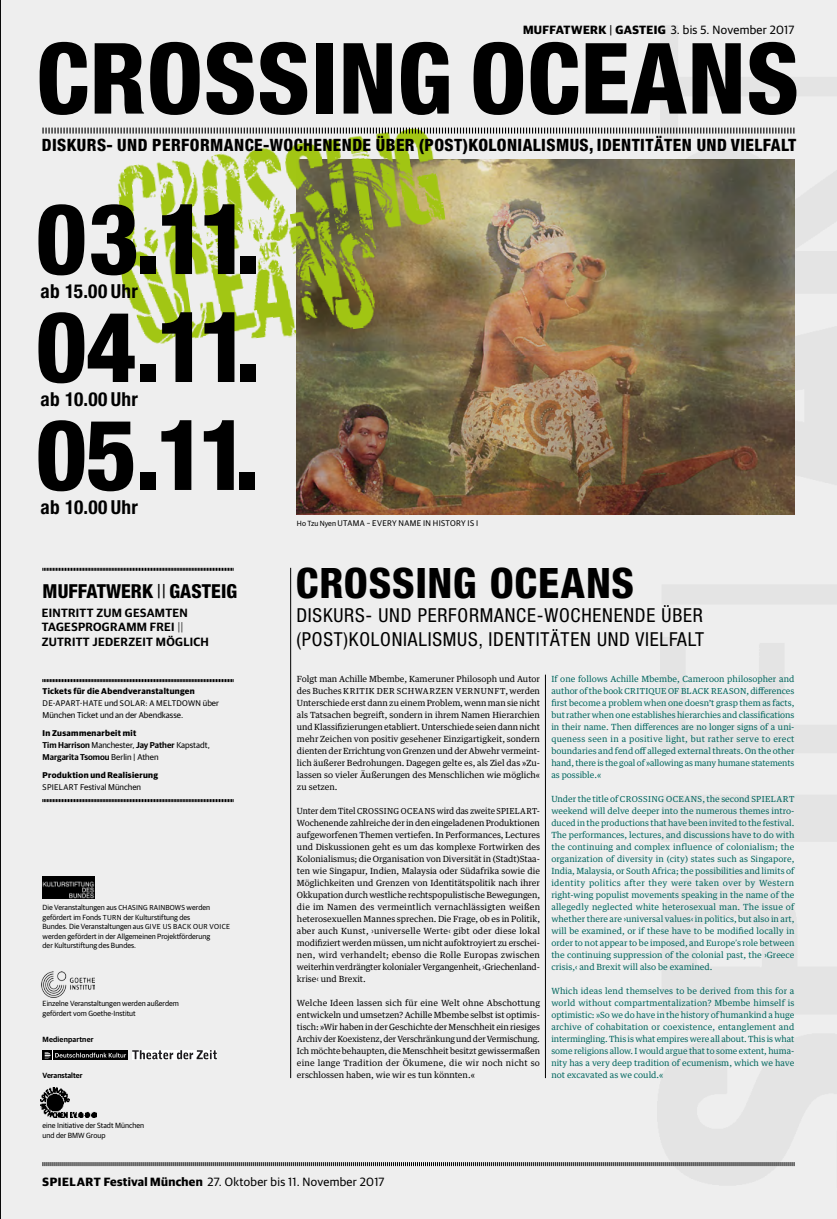
<style>
.page{position:relative;width:837px;height:1219px;background:#fff}
.page>*{position:absolute;margin:0;border:0;box-sizing:border-box;transform-origin:0 0}
.t1{font:800 condensed 98.5px/108px "Helvetica Neue";letter-spacing:.005em;color:#000}
.t2{font:800 condensed 42px "Helvetica Neue";letter-spacing:.02em;color:#000}
.t3{font:condensed 19.3px/24px "Helvetica Neue";letter-spacing:.04em;color:#000}
.t4{font:700 condensed 19.3px "Helvetica Neue";letter-spacing:.015em;color:#000}
.t5{font:800 condensed 19.3px "Helvetica Neue";letter-spacing:.005em;color:#000}
.t6{font:800 condensed 17px "Helvetica Neue";letter-spacing:.025em;color:#000}
.t7{font:12px "Guardian Sans";letter-spacing:.025em;color:#000}
.t8{font:600 12px/14.4px "Guardian Sans";letter-spacing:.025em;color:#000}
.t9{font:8.5px/12px "Guardian Text Egyp";color:#00665e;text-align:justify}
.t10{font:8.5px/12px "Guardian Text Egyp";color:#000;text-align:justify}
.t11{font:8.5px/12px "Guardian Text Egyp";color:#000;text-align:justify;scale:.96 1}
.t12{font:600 8.5px/12px "Guardian Sans";color:#000}
.t13{font:8.5px "Guardian Sans";color:#000}
.t14{font:700 8.4px "Guardian Sans";letter-spacing:.035em;color:#000}
.t15{font:8.2px "Guardian Sans";letter-spacing:.04em;color:#000}
.t16{font:8.2px "Guardian Text Egyp";letter-spacing:.065em;color:#000}
.t17{font:7.5px/9.5px "Guardian Sans";color:#000}
.t18{font:600 7.5px "Guardian Sans";letter-spacing:.015em;color:#000}
.s1{font-weight:700}
.s2{font-weight:400}
.s3{font-weight:300}
.s4{font-size:8.5px}
.s5{font-size:8.2px}
.s6{font-size:7.2px}
.s7{font-size:7.5px}
.s8{font-family:"NN Medien"}
.s9{font-family:"Guardian Sans"}
</style>
<div class="page">
<div style="left:0;top:0;width:836px;height:1219px;background:#eee"></div>
<img style="left:297px;top:160px;width:497px;height:354px">
<img style="left:117px;top:135px;width:341px;height:223px">
<hr style="left:0;top:0;width:1px;height:1219px;background:#000">
<svg style="left:42px;top:1162px;width:752px;height:5px"></svg>
<svg style="left:42px;top:127px;width:752px;height:8px"></svg>
<hr style="left:290px;top:568px;width:1px;height:510px;background:#000">
<hr style="left:545px;top:675px;width:1px;height:403px;background:#000">
<img style="left:40px;top:1087px;width:56px;height:30px">
<img style="left:43px;top:877px;width:52px;height:21px">
<img style="left:41px;top:972px;width:54px;height:25px">
<svg style="left:132px;top:1050px;width:85px;height:9px"></svg>
<div style="left:43px;top:1050px;width:85px;height:10px;background:#fff"></div>
<svg style="left:43px;top:1050px;width:9px;height:10px"></svg>
<div style="left:53px;top:1050px;width:75px;height:10px;background:#000"></div>
<svg style="left:45px;top:1052px;width:81px;height:7px"></svg>
<svg style="left:43px;top:568px;width:191px;height:3px"></svg>
<svg style="left:43px;top:679px;width:191px;height:3px"></svg>
<svg style="left:43px;top:799px;width:191px;height:3px"></svg>
<h3 class="t7" style="left:523px;top:21px;width:273px"><span class="s1">MUFFATWERK</span> | <span class="s1">GASTEIG</span> 3. bis 5. November 2017</h3>
<h1 class="t1" style="left:36px;top:23px;width:764px">CROSSING OCEANS</h1>
<h3 class="t6" style="left:42px;top:134px;width:755px">DISKURS- UND PERFORMANCE-WOCHENENDE ÜBER (POST)KOLONIALISMUS, IDENTITÄTEN UND VIELFALT</h3>
<h1 class="t1" style="left:36px;top:183px;width:226px">03.11.<br>04.11.</h1>
<h1 class="t1" style="left:36px;top:399px;width:225px">05. 11.</h1>
<h3 class="t4" style="left:41px;top:279px;width:99px">ab 15.00 Uhr</h3>
<h3 class="t4" style="left:41px;top:387px;width:99px">ab 10.00 Uhr</h3>
<h3 class="t4" style="left:41px;top:495px;width:99px">ab 10.00 Uhr</h3>
<h3 class="t5" style="left:43px;top:579px;width:196px">MUFFATWERK <span class="s2">||</span> GASTEIG</h3>
<h3 class="t8" style="left:42px;top:604px;width:168px">EINTRITT ZUM GESAMTEN<br>TAGESPROGRAMM FREI <span class="s3">||<br></span>ZUTRITT JEDERZEIT MÖGLICH</h3>
<p class="t14" style="left:43px;top:685px;width:154px">Tickets für die Abendveranstaltungen</p>
<p class="t15" style="left:43px;top:697px;width:178px">DE-APART-HATE <span class="s4">und</span> SOLAR: A MELTDOWN <span class="s4">über</span></p>
<p class="t13" style="left:43px;top:709px;width:142px">München Ticket und an der Abendkasse.</p>
<p class="t14" style="left:43px;top:727px;width:95px">In Zusammenarbeit mit</p>
<p class="t12" style="left:43px;top:738px;width:169px">Tim Harrison <span class="s2">Manchester,</span> Jay Pather <span class="s2">Kapstadt,<br></span>Margarita Tsomou <span class="s2">Berlin | Athen</span></p>
<p class="t14" style="left:43px;top:769px;width:117px">Produktion und Realisierung</p>
<p class="t13" style="left:43px;top:781px;width:100px"><span class="s5">SPIELART</span> Festival München</p>
<p class="t17" style="left:43px;top:902px;width:189px">Die Veranstaltungen aus <span class="s6">CHASING RAINBOWS</span> werden gefördert im Fonds <span class="s6">TURN</span> der Kulturstiftung des<br>Bundes. Die Veranstaltungen aus <span class="s6">GIVE US BACK OUR VOICE </span>werden gefördert in der Allgemeinen Projektförderung<br>der Kulturstiftung des Bundes.</p>
<p class="t17" style="left:43px;top:998px;width:138px">Einzelne Veranstaltungen werden außerdem gefördert vom Goethe-Institut</p>
<p class="t18" style="left:43px;top:1034px;width:52px">Medienpartner</p>
<p class="t18" style="left:43px;top:1070px;width:42px">Veranstalter</p>
<p class="t17" style="left:43px;top:1120px;width:103px;line-height:10px">eine Initiative der Stadt München und der BMW Group</p>
<p class="t15" style="left:297px;top:517px;width:183px"><span class="s7">Ho Tzu Nyen</span> UTAMA – EVERY NAME IN HISTORY IS I</p>
<h2 class="t2" style="left:296px;top:557px;width:339px">CROSSING OCEANS</h2>
<h3 class="t3" style="left:296px;top:603px;width:409px">DISKURS- UND PERFORMANCE-WOCHENENDE ÜBER (POST)KOLONIALISMUS, IDENTITÄTEN UND VIELFALT</h3>
<p class="t10" style="left:297px;top:672px;width:244px">Folgt man Achille Mbembe, Kameruner Philosoph und Autor</p>
<p class="t16" style="left:297px;top:684px;width:244px"><span class="s4">des Buches</span> KRITIK DER SCHWARZEN VERNUNFT<span class="s4">, werden</span></p>
<p class="t10" style="left:297px;top:696px;width:244px">Unterschiede erst dann zu einem Problem, wenn man sie nicht als Tatsachen begreift, sondern in ihrem Namen Hierarchien und Klassifizierungen etabliert. Unterschiede seien dann nicht mehr Zeichen von positiv gesehener Einzigartigkeit, sondern dienten der Errichtung von Grenzen und der Abwehr vermeint&shy;lich äußerer Bedrohungen. Dagegen gelte es, als Ziel das »Zu&shy;lassen so vieler Äußerungen des Menschlichen wie möglich« zu setzen.</p>
<p class="t11" style="left:297px;top:804px;width:255px">Unter dem Titel <span class="s5">CROSSING OCEANS</span> wird das zweite <span class="s5">SPIELART</span>-Wochenende zahlreiche der in den eingeladenen Produktionen aufgeworfenen Themen vertiefen. In Performances, Lectures und Diskussionen geht es um das komplexe Fortwirken des Kolonialismus; die Organisation von Diversität in (Stadt)Staa&shy;ten wie Singapur, Indien, Malaysia oder Südafrika sowie die Möglichkeiten und Grenzen von Identitätspolitik nach ihrer Okkupation durch westliche rechtspopulistische Bewegungen, die im Namen des vermeintlich vernachlässigten weißen heterosexuellen Mannes sprechen. Die Frage, ob es in Politik, aber auch Kunst, <span class="s8">›</span>universelle Werte<span class="s8">‹</span> gibt oder diese lokal modifiziert werden müssen, um nicht aufoktroyiert zu erschei&shy;nen, wird verhandelt; ebenso die Rolle Europas zwischen weiterhin verdrängter kolonialer Vergangenheit‚ <span class="s8">›</span>Griechenland&shy;krise<span class="s8">‹</span> und Brexit.</p>
<p class="t10" style="left:297px;top:996px;width:244px">Welche Ideen lassen sich für eine Welt ohne Abschottung entwickeln und umsetzen? Achille Mbembe selbst ist optimis&shy;tisch: »Wir haben in der Geschichte der Menschheit ein riesiges Archiv der Koexistenz, der Verschränkung und der Vermischung.<br>Ich möchte behaupten, die Menschheit besitzt gewissermaßen eine lange Tradition der Ökumene, die wir noch nicht so erschlossen haben, wie wir es tun könnten.«</p>
<p class="t9" style="left:551px;top:672px;width:244px">If one follows Achille Mbembe, Cameroon philosopher and author of the book <span class="s5">CRITIQUE OF BLACK REASON</span>, differences first become a problem when one doesn’t grasp them as facts, but rather when one establishes hierarchies and classifications in their name. Then differences are no longer signs of a uni&shy;queness seen in a positive light, but rather serve to erect boundaries and fend off alleged external threats. On the other hand, there is the goal of »allowing as many humane statements as possible.«</p>
<p class="t9" style="left:551px;top:792px;width:244px">Under the title of <span class="s5">CROSSING OCEANS</span>, the second <span class="s5">SPIELART </span>weekend will delve deeper into the numerous themes intro&shy;duced in the productions that have been invited to the festival.<br>The performances, lectures, and discussions have to do with the continuing and complex influence of colonialism; the organization of diversity in (city) states such as Singapore, India, Malaysia, or South Africa; the possibilities and limits of identity politics after they were taken over by Western right-wing populist movements speaking in the name of the allegedly neglected white heterosexual man. The issue of whether there are <span class="s9">›</span>universal values<span class="s9">‹</span> in politics, but also in art, will be examined, or if these have to be modified locally in order to not appear to be imposed, and Europe<span class="s8">’</span>s role between the continuing suppression of the colonial past, the <span class="s9">›</span>Greece crisis,<span class="s9">‹</span> and Brexit will also be examined.</p>
<p class="t9" style="left:551px;top:984px;width:244px">Which ideas lend themselves to be derived from this for a world without compartmentalization? Mbembe himself is optimistic: »So we do have in the history of humankind a huge archive of cohabitation or coexistence, entanglement and intermingling. This is what empires were all about. This is what some religions allow. I would argue that to some extent, huma&shy;nity has a very deep tradition of ecumenism, which we have not excavated as we could.«</p>
<h3 class="t7" style="left:43px;top:1173px;width:343px"><span class="s1">SPIELART Festival München</span> 27. Oktober bis 11. November 2017</h3>
</div>
